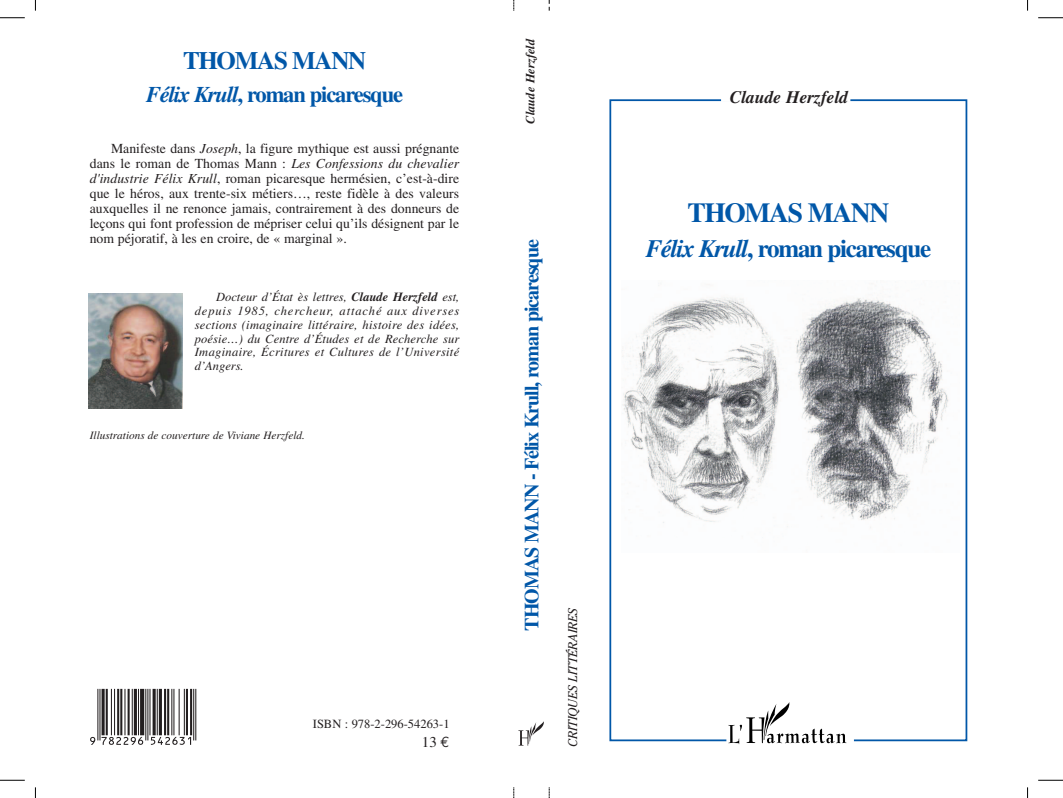
<style>
.page{position:relative;width:1063px;height:798px;background:#fff}
.page>*{position:absolute;margin:0;border:0;box-sizing:border-box;transform-origin:0 0}
.t1{font:700 27.5px "Times";letter-spacing:-.05em;color:#0157a8}
.t2{font:700 25px "Times";letter-spacing:-.05em;color:#0157a8}
.t3{font:700 22.5px "Times";letter-spacing:-.05em;color:#0157a8}
.t4{font:700 20px "Times";letter-spacing:-.05em;color:#0157a8}
.t5{font:italic 700 17.5px "Times";color:#231f20}
.t6{font:15px "Times";color:#231f20}
.t7{font:13.75px/15px "Times";color:#231f20;text-align:justify}
.t8{font:italic 12.5px/13.8px "Times";letter-spacing:.025em;color:#231f20;text-align:justify}
.t9{font:12.5px "Times";color:#231f20}
.t10{font:italic 12.5px "Cheltenham";color:#231f20}
.t11{font:italic 700 12.5px "Times";color:#231f20}
.t12{font:italic 11.25px "Times";color:#231f20}
.s1{font-style:italic}
.s2{font-weight:700}
.s3{font-family:"Euro Mono"}
</style>
<div class="page">
<svg style="left:1038px;top:18px;width:25px;height:1px"></svg>
<svg style="left:1038px;top:779px;width:25px;height:1px"></svg>
<div style="left:609px;top:99px;width:358px;height:642px;border:2px solid #0157a8"></div>
<div style="left:721px;top:97px;width:129px;height:5px;background:#fff"></div>
<img style="left:519px;top:721px;width:25px;height:24px">
<hr style="left:726px;top:738px;width:128px;height:4px;background:#fff">
<svg style="left:728px;top:702px;width:119px;height:42px"></svg>
<svg style="left:0;top:18px;width:25px;height:1px"></svg>
<svg style="left:0;top:779px;width:25px;height:1px"></svg>
<svg style="left:90px;top:688px;width:106px;height:56px"></svg>
<img style="left:622px;top:285px;width:327px;height:243px">
<img style="left:88px;top:293px;width:94px;height:115px">
<h2 class="t2" style="left:183px;top:52px;width:185px">THOMAS MANN</h2>
<h3 class="t3" style="left:146px;top:87px;width:258px"><span class="s1">Félix Krull</span>, roman picaresque</h3>
<p class="t7" style="left:90px;top:142px;width:371px;text-indent:21px">Manifeste dans <span class="s1">Joseph</span>, la figure mythique est aussi prégnante dans le roman de Thomas Mann : <span class="s1">Les Confessions du chevalier d'industrie Félix Krull</span>, roman picaresque hermésien, c’est-à-dire que le héros, aux trente-six métiers…, reste fidèle à des valeurs auxquelles il ne renonce jamais, contrairement à des donneurs de leçons qui font profession de mépriser celui qu’ils désignent par le nom péjoratif, à les en croire, de « marginal ».</p>
<p class="t8" style="left:195px;top:291px;width:266px;text-indent:21px">Docteur d’État ès lettres, <span class="s2">Claude Herzfeld</span> est, depuis 1985, chercheur, attaché aux diverses sections (imaginaire littéraire, histoire des idées, poésie…) du Centre d’Études et de Recherche sur Imaginaire, Écritures et Cultures de l’Université d’Angers.</p>
<p class="t12" style="left:90px;top:431px;width:217px">Illustrations de couverture de Viviane Herzfeld.</p>
<p class="t9" style="left:313px;top:718px;width:138px">ISBN : 978-2-296-54263-1</p>
<p class="t6" style="left:422px;top:736px;width:29px">13 <span class="s3">€</span></p>
<p class="t11" style="left:526px;top:123px;width:86px;rotate:-90deg">Claude Herzfeld</p>
<h3 class="t4" style="left:525px;top:630px;width:392px;rotate:-90deg">THOMAS MANN - Félix Krull, roman picaresque</h3>
<p class="t10" style="left:568px;top:746px;width:140px;rotate:-90deg">CRITIQUES LITTÉRAIRES</p>
<p class="t5" style="left:730px;top:91px;width:120px">Claude Herzfeld</p>
<h1 class="t1" style="left:688px;top:203px;width:203px">THOMAS MANN</h1>
<h2 class="t2" style="left:646px;top:240px;width:287px"><span class="s1">Félix Krull</span>, roman picaresque</h2>
</div>
